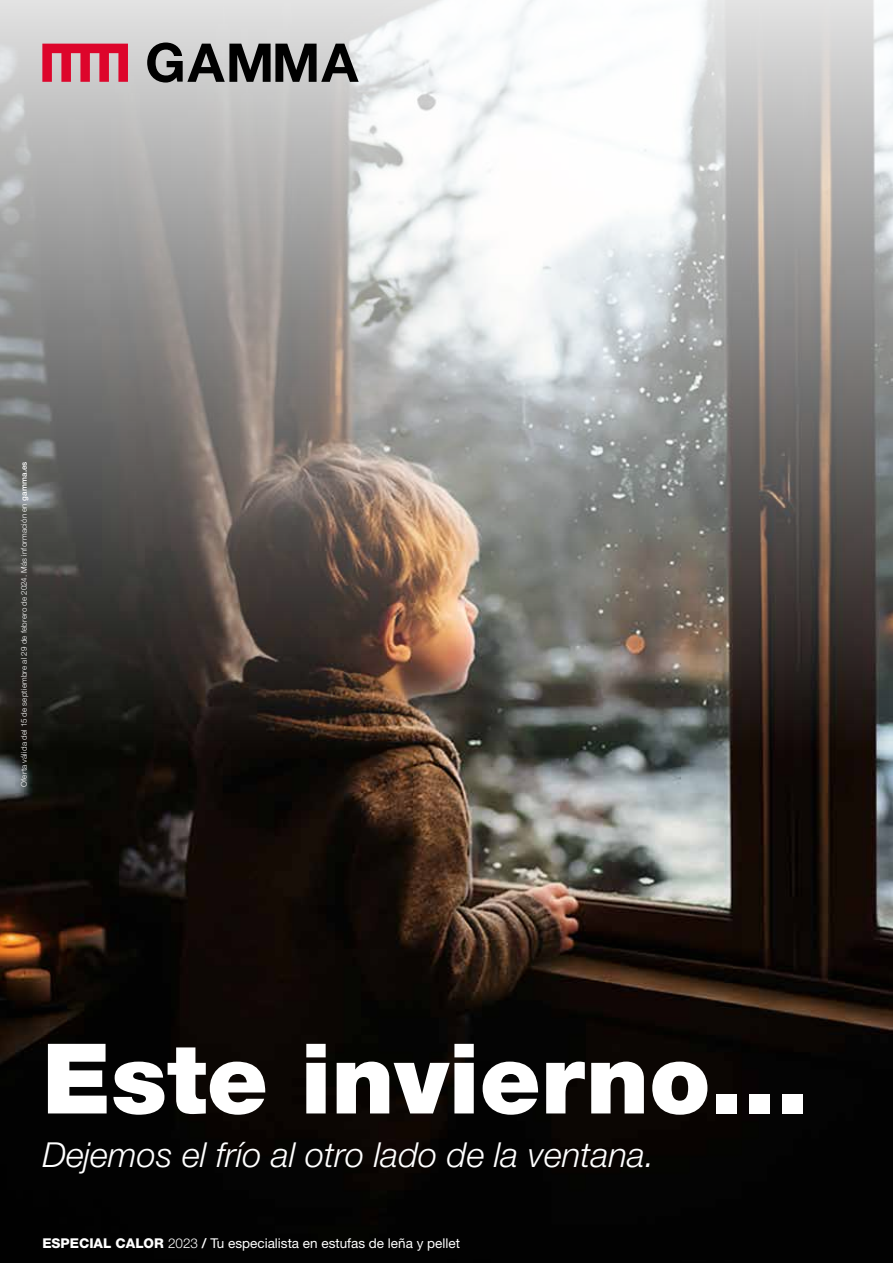
<style>
.page{position:relative;width:893px;height:1263px;background:#fff}
.page>*{position:absolute;margin:0;border:0;box-sizing:border-box;transform-origin:0 0}
.t1{font:900 97.5px "Helvetica Neue LT Std";color:#fff}
.t2{font:italic 300 34.5px "Helvetica Neue LT Std";color:#fff}
.t3{font:13.5px "Helvetica Neue LT Std";color:#fff}
.t4{font:300 7.95px "Helvetica Neue LT Std";letter-spacing:.025em;color:#fff}
.s1{font-weight:500}
.s2{font-weight:800}
.s3{font-weight:300}
</style>
<div class="page">
<img style="left:0;top:0;width:893px;height:1263px">
<svg style="left:147px;top:43px;width:212px;height:40px;background:#686868"></svg>
<svg style="left:42px;top:44px;width:86px;height:38px;background:#d84a63"></svg>
<p class="t4" style="left:19px;top:787px;width:327px;rotate:-90deg">Oferta válida del 15 de septiembre al 29 de febrero de 2024. Más información en <span class="s1">gamma.es</span></p>
<h1 class="t1" style="left:42px;top:1020px;width:767px">Este invierno...</h1>
<h2 class="t2" style="left:42px;top:1135px;width:614px">Dejemos el frío al otro lado de la ventana.</h2>
<h3 class="t3" style="left:42px;top:1235px;width:419px"><span class="s2">ESPECIAL CALOR</span> <span class="s3">2023</span> <span class="s1">/</span> Tu especialista en estufas de leña y pellet</h3>
</div>
